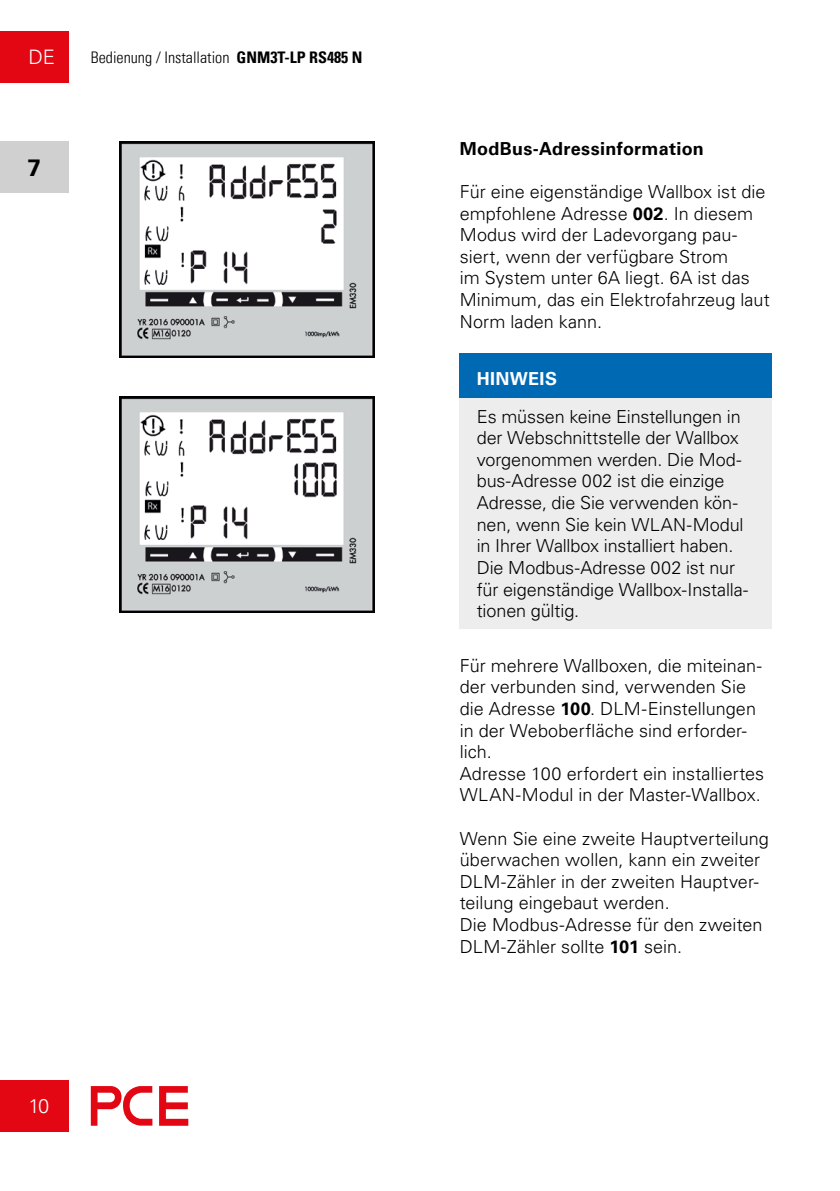
<style>
.page{position:relative;width:840px;height:1191px;background:#fff}
.page>*{position:absolute;margin:0;border:0;box-sizing:border-box;transform-origin:0 0}
.t1{font:700 24px "Univers LT Pro 65";color:#000}
.t2{font:300 20px "Univers LT Pro 45";color:#fff}
.t3{font:300 18px/21.6px "Univers LT Pro 45";color:#000}
.t4{font:700 18px "Univers LT Pro 65";letter-spacing:.015em;color:#000}
.t5{font:700 18px "Univers LT Pro 65";letter-spacing:.02em;color:#fff}
.t6{font:300 condensed 16px "Univers LT Pro";color:#000}
.s1{font-weight:700}
.s2{font-family:"Univers LT Pro 65";font-weight:700}
</style>
<div class="page">
<div style="left:0;top:31px;width:68px;height:51px;background:#e30613"></div>
<div style="left:0;top:1080px;width:68px;height:51px;background:#e30613"></div>
<svg style="left:91px;top:1086px;width:97px;height:39px"></svg>
<div style="left:459px;top:353px;width:312px;height:45px;background:#0069b4"></div>
<div style="left:459px;top:398px;width:312px;height:230px;background:#ededed"></div>
<img style="left:119px;top:142px;width:255px;height:215px">
<img style="left:119px;top:397px;width:255px;height:215px">
<div style="left:0;top:142px;width:68px;height:51px;background:#d0d0d0"></div>
<p class="t2" style="left:28px;top:44px;width:28px">DE</p>
<h1 class="t1" style="left:27px;top:151px;width:15px">7</h1>
<p class="t6" style="left:91px;top:46px;width:273px">Bedienung / Installation <span class="s1">GNM3T-LP RS485 N</span></p>
<p class="t2" style="left:28px;top:1093px;width:22px">10</p>
<p class="t4" style="left:459px;top:136px;width:245px">ModBus-Adressinformation</p>
<p class="t3" style="left:459px;top:180px;width:311px">Für eine eigenständige Wallbox ist die empfohlene Adresse <span class="s2">002</span>. In diesem<br>Modus wird der Ladevorgang pau&shy;siert, wenn der verfügbare Strom<br>im System unter 6A liegt. 6A ist das<br>Minimum, das ein Elektrofahrzeug laut<br>Norm laden kann.</p>
<p class="t5" style="left:476px;top:366px;width:82px">HINWEIS</p>
<p class="t3" style="left:476px;top:405px;width:273px">Es müssen keine Einstellungen in der Webschnittstelle der Wallbox vorgenommen werden. Die Mod&shy;bus-Adresse 002 ist die einzige<br>Adresse, die Sie verwenden kön&shy;nen, wenn Sie kein WLAN-Modul in Ihrer Wallbox installiert haben.<br>Die Modbus-Adresse 002 ist nur für eigenständige Wallbox-Installa&shy;tionen gültig.</p>
<p class="t3" style="left:459px;top:654px;width:306px">Für mehrere Wallboxen, die miteinan&shy;der verbunden sind, verwenden Sie die Adresse <span class="s2">100</span>. DLM-Einstellungen in der Weboberfläche sind erforder&shy;lich.<br>Adresse 100 erfordert ein installiertes<br>WLAN-Modul in der Master-Wallbox.</p>
<p class="t3" style="left:459px;top:827px;width:310px">Wenn Sie eine zweite Hauptverteilung überwachen wollen, kann ein zweiter DLM-Zähler in der zweiten Hauptver&shy;teilung eingebaut werden.<br>Die Modbus-Adresse für den zweiten DLM-Zähler sollte <span class="s2">101</span> sein.</p>
</div>
